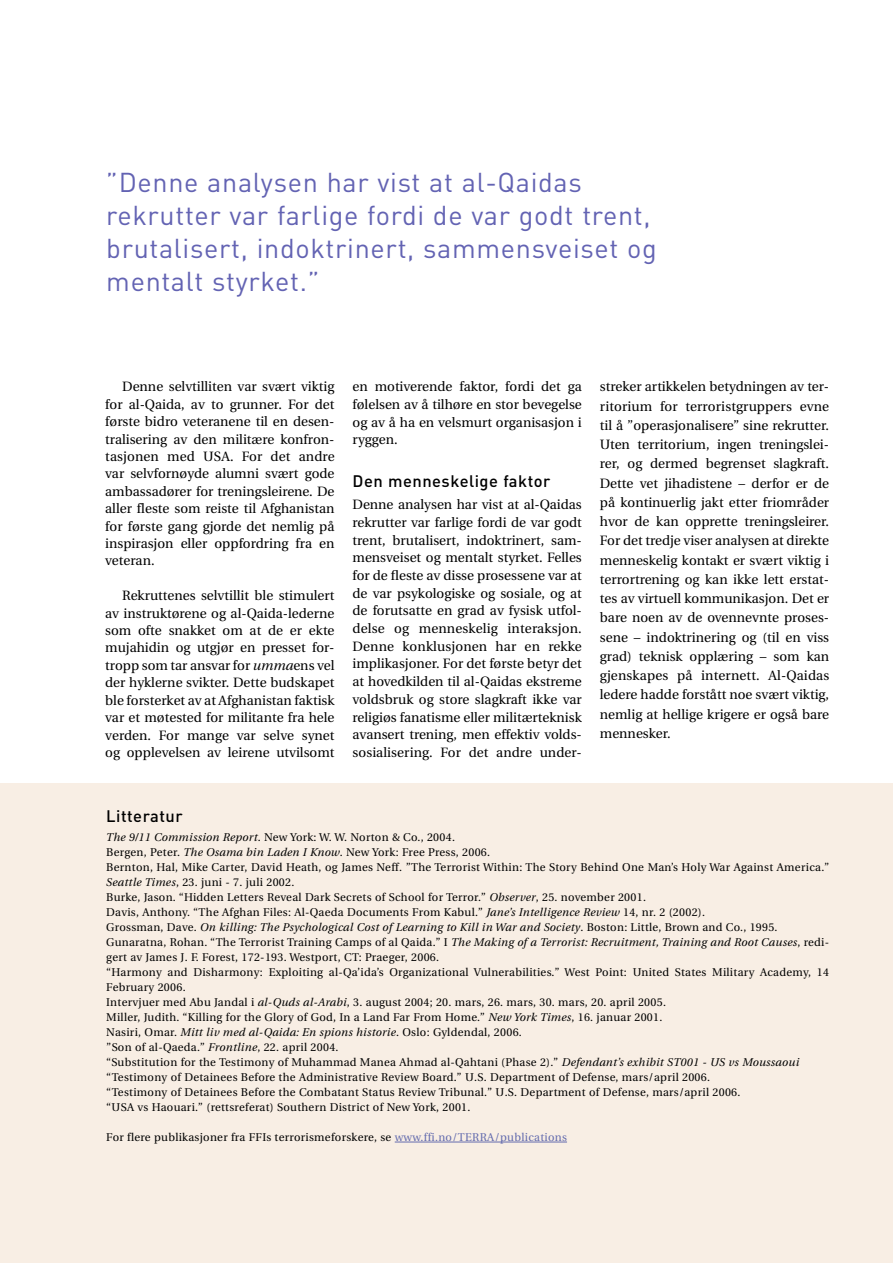
<style>
.page{position:relative;width:893px;height:1263px;background:#fff}
.page>*{position:absolute;margin:0;border:0;box-sizing:border-box;transform-origin:0 0}
.t1{font:27px/33px "DIN";letter-spacing:.025em;color:#6363b3}
.t2{font:500 16.5px "DIN";letter-spacing:.03em;color:#000}
.t3{font:13.5px/17.4px "Utopia";color:#000;text-align:justify}
.t4{font:11.25px/15px "Utopia";letter-spacing:.025em;color:#000}
.s1{font-style:italic}
.s2{color:#646cae}
</style>
<div class="page">
<div style="left:0;top:784px;width:893px;height:479px;background:#f8eee4"></div>
<hr style="left:395px;top:1142px;width:172px;height:1px;background:#646cae">
<p class="t1" style="left:106px;top:165px;width:552px">”Denne analysen har vist at al-Qaidas rekrutter var farlige fordi de var godt trent, brutalisert, indoktrinert, sammensveiset og mentalt styrket.”</p>
<p class="t3" style="left:105px;top:378px;width:231px;text-indent:17px">Denne selvtilliten var svært viktig for al-Qaida, av to grunner. For det første bidro veteranene til en desen&shy;tralisering av den militære konfron&shy;tasjonen med USA. For det andre var selvfornøyde alumni svært gode ambassadører for treningsleirene. De aller fleste som reiste til Afghanistan for første gang gjorde det nemlig på inspirasjon eller oppfordring fra en veteran.</p>
<p class="t3" style="left:105px;top:587px;width:231px;text-indent:17px">Rekruttenes selvtillit ble stimulert av instruktørene og al-Qaida-lederne som ofte snakket om at de er ekte mujahidin og utgjør en presset for&shy;tropp som tar ansvar for <span class="s1">umma</span>ens vel der hyklerne svikter. Dette budskapet ble forsterket av at Afghanistan faktisk var et møtested for militante fra hele verden. For mange var selve synet og opplevelsen av leirene utvilsomt</p>
<p class="t3" style="left:353px;top:378px;width:231px">en motiverende faktor, fordi det ga følelsen av å tilhøre en stor bevegelse og av å ha en velsmurt organisasjon i ryggen.</p>
<p class="t2" style="left:353px;top:471px;width:199px">Den menneskelige faktor</p>
<p class="t3" style="left:353px;top:496px;width:231px">Denne analysen har vist at al-Qaidas rekrutter var farlige fordi de var godt trent, brutalisert, indoktrinert, sam&shy;mensveiset og mentalt styrket. Felles for de fleste av disse prosessene var at de var psykologiske og sosiale, og at de forutsatte en grad av fysisk utfol&shy;delse og menneskelig interaksjon.<br>Denne konklusjonen har en rekke implikasjoner. For det første betyr det at hovedkilden til al-Qaidas ekstreme voldsbruk og store slagkraft ikke var religiøs fanatisme eller militærteknisk avansert trening, men effektiv volds&shy;sosialisering. For det andre under-</p>
<p class="t3" style="left:600px;top:378px;width:231px;line-height:19.2px">streker artikkelen betydningen av ter&shy;ritorium for terroristgruppers evne til å ”operasjonalisere” sine rekrutter.<br>Uten territorium, ingen treningslei&shy;rer, og dermed begrenset slagkraft.<br>Dette vet jihadistene – derfor er de på kontinuerlig jakt etter friområder hvor de kan opprette treningsleirer.<br>For det tredje viser analysen at direkte menneskelig kontakt er svært viktig i terrortrening og kan ikke lett erstat&shy;tes av virtuell kommunikasjon. Det er bare noen av de ovennevnte proses&shy;sene – indoktrinering og (til en viss grad) teknisk opplæring – som kan gjenskapes på internett. Al-Qaidas ledere hadde forstått noe svært viktig, nemlig at hellige krigere er også bare mennesker.</p>
<p class="t2" style="left:106px;top:805px;width:78px">Litteratur</p>
<p class="t4" style="left:106px;top:830px;width:724px"><span class="s1">The 9/11 Commission Report</span>. New York: W. W. Norton &amp; Co., 2004.<br>Bergen, Peter. <span class="s1">The Osama bin Laden I Know</span>. New York: Free Press, 2006.<br>Bernton, Hal, Mike Carter, David Heath, og James Neff. ”The Terrorist Within: The Story Behind One Man’s Holy War Against America.” <span class="s1">Seattle Times</span>, 23. juni - 7. juli 2002.<br>Burke, Jason. “Hidden Letters Reveal Dark Secrets of School for Terror.” <span class="s1">Observer</span>, 25. november 2001.<br>Davis, Anthony. “The Afghan Files: Al-Qaeda Documents From Kabul.” <span class="s1">Jane’s Intelligence Review</span> 14, nr. 2 (2002).<br>Grossman, Dave. <span class="s1">On killing: The Psychological Cost of Learning to Kill in War and Society</span>. Boston: Little, Brown and Co., 1995.<br>Gunaratna, Rohan. “The Terrorist Training Camps of al Qaida.” I <span class="s1">The Making of a Terrorist: Recruitment, Training and Root Causes</span>, redi&shy;gert av James J. F. Forest, 172-193. Westport, CT: Praeger, 2006.<br>“Harmony and Disharmony: Exploiting al-Qa’ida’s Organizational Vulnerabilities.” West Point: United States Military Academy, 14<br>February 2006.<br>Intervjuer med Abu Jandal i <span class="s1">al-Quds al-Arabi</span>, 3. august 2004; 20. mars, 26. mars, 30. mars, 20. april 2005.<br>Miller, Judith. “Killing for the Glory of God, In a Land Far From Home.” <span class="s1">New York Times</span>, 16. januar 2001.<br>Nasiri, Omar. <span class="s1">Mitt liv med al-Qaida: En spions historie</span>. Oslo: Gyldendal, 2006.<br>”Son of al-Qaeda.” <span class="s1">Frontline</span>, 22. april 2004.<br>“Substitution for the Testimony of Muhammad Manea Ahmad al-Qahtani (Phase 2).” <span class="s1">Defendant’s exhibit ST001 - US vs Moussaoui </span>“Testimony of Detainees Before the Administrative Review Board.” U.S. Department of Defense, mars/april 2006.<br>“Testimony of Detainees Before the Combatant Status Review Tribunal.” U.S. Department of Defense, mars/april 2006.<br>“USA vs Haouari.” (rettsreferat) Southern District of New York, 2001.</p>
<p class="t4" style="left:106px;top:1130px;width:462px">For flere publikasjoner fra FFIs terrorismeforskere, se <span class="s2">www.ffi.no/TERRA/publications</span></p>
</div>
